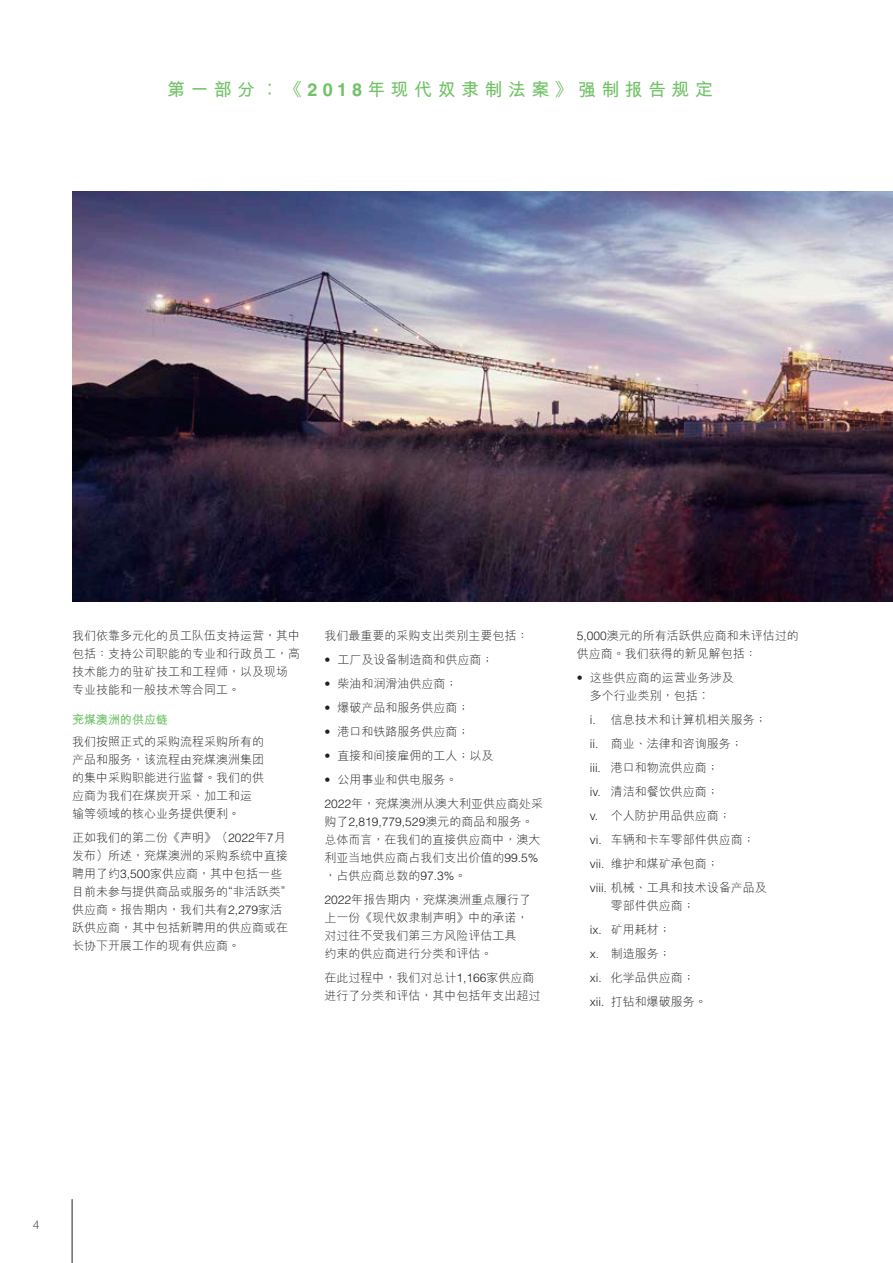
<style>
.page{position:relative;width:893px;height:1263px;background:#fff}
.page>*{position:absolute;margin:0;border:0;box-sizing:border-box;transform-origin:0 0}
.t1{font:700 18px "M Hei HKS";letter-spacing:.3em;color:#71c167}
.t2{font:300 12px/18px "M Hei HKS";color:#231f20}
.t3{font:300 12px "Helvetica LT Std";color:#231f20}
.t4{font:700 12px "M Hei HKS";color:#71c167}
.t5{font:300 12px "Helvetica LT Std";color:#57585a}
.s1{font-family:"Helvetica LT Std"}
.s2{font-family:"M Hei HKS"}
</style>
<div class="page">
<img style="left:72px;top:191px;width:821px;height:410px">
<hr style="left:72px;top:1199px;width:1px;height:64px;background:#231f20">
<h1 class="t1" style="left:167px;top:76px;width:548px">第一部分︰《<span class="s1">2018</span>年現代奴隸制法案》強制報告規定</h1>
<p class="t2" style="left:72px;top:626px;width:230px">我們依靠多元化的員工隊伍支持運營，其中包括：支持公司職能的專業和行政員工，高技術能力的駐礦技工和工程師，以及現場專業技能和一般技術等合同工。</p>
<p class="t4" style="left:72px;top:710px;width:98px">兖煤澳洲的供應鏈</p>
<p class="t2" style="left:72px;top:732px;width:194px">我們按照正式的採購流程採購所有的產品和服務，該流程由兖煤澳洲集團的集中採購職能進行監督。我們的供應商為我們在煤炭開採、加工和運輸等領域的核心業務提供便利。</p>
<p class="t2" style="left:72px;top:828px;width:218px">正如我們的第二份《聲明》（<span class="s1">2022</span>年<span class="s1">7</span>月發佈）所述，兖煤澳洲的採購系統中直接聘用了約<span class="s1">3,500</span>家供應商，其中包括一些目前未參與提供商品或服務的<span class="s1">“</span>非活躍類<span class="s1">”</span>供應商。報告期內，我們共有<span class="s1">2,279</span>家活躍供應商，其中包括新聘用的供應商或在長協下開展工作的現有供應商。</p>
<p class="t2" style="left:325px;top:626px;width:206px">我們最重要的採購支出類別主要包括：</p>
<p class="t2" style="left:325px;top:650px;width:170px"><span class="s1">•</span> 工廠及設備製造商和供應商；</p>
<p class="t2" style="left:325px;top:674px;width:134px"><span class="s1">•</span> 柴油和潤滑油供應商；</p>
<p class="t2" style="left:325px;top:698px;width:146px"><span class="s1">•</span> 爆破產品和服務供應商；</p>
<p class="t2" style="left:325px;top:722px;width:146px"><span class="s1">•</span> 港口和鐵路服務供應商；</p>
<p class="t2" style="left:325px;top:746px;width:170px"><span class="s1">•</span> 直接和間接僱佣的工人；以及</p>
<p class="t2" style="left:325px;top:767px;width:220px;line-height:24px"><span class="s1">•</span> 公用事業和供電服務。<br><span class="s1">2022</span>年，兖煤澳洲從澳大利亞供應商處採</p>
<p class="t3" style="left:325px;top:814px;width:210px"><span class="s2">購了</span>2,819,779,529<span class="s2">澳元的商品和服務。</span></p>
<p class="t2" style="left:325px;top:830px;width:218px">總體而言，在我們的直接供應商中，澳大利亞當地供應商佔我們支出價值的<span class="s1">99.5%</span>，佔供應商總數的<span class="s1">97.3%</span>。</p>
<p class="t2" style="left:325px;top:890px;width:208px"><span class="s1">2022</span>年報告期內，兖煤澳洲重點履行了上一份《現代奴隸制聲明》中的承諾，對過往不受我們第三方風險評估工具約束的供應商進行分類和評估。</p>
<p class="t2" style="left:325px;top:968px;width:218px">在此過程中，我們對總計<span class="s1">1,166</span>家供應商進行了分類和評估，其中包括年支出超過</p>
<p class="t2" style="left:577px;top:626px;width:224px"><span class="s1">5,000</span>澳元的所有活躍供應商和未評估過的供應商。我們獲得的新見解包括：</p>
<p class="t2" style="left:590px;top:668px;width:145px;text-indent:-13px"><span class="s1">•</span> 這些供應商的運營業務涉及多個行業類別，包括︰</p>
<p class="t2" style="left:590px;top:707px;width:179px;line-height:24px"><span class="s1">i.</span> 信息技術和計算機相關服務；<span class="s1">ii.</span> 商業、法律和咨詢服務；<br><span class="s1">iii.</span> 港口和物流供應商；<br><span class="s1">iv.</span> 清潔和餐飲供應商；<br><span class="s1">v.</span> 個人防護用品供應商；<br><span class="s1">vi.</span> 車輛和卡車零部件供應商；<span class="s1">vii.</span> 維護和煤礦承包商；<br><span class="s1">viii.</span> 機械、工具和技術設備產品及</p>
<p class="t2" style="left:590px;top:893px;width:119px;line-height:24px;text-indent:21px">零部件供應商；<span class="s1">ix.</span> 礦用耗材；<br><span class="s1">x.</span> 製造服務；<br><span class="s1">xi.</span> 化學品供應商；<span class="s1">xii.</span> 打鑽和爆破服務。</p>
<p class="t5" style="left:33px;top:1217px;width:8px">4</p>
</div>
